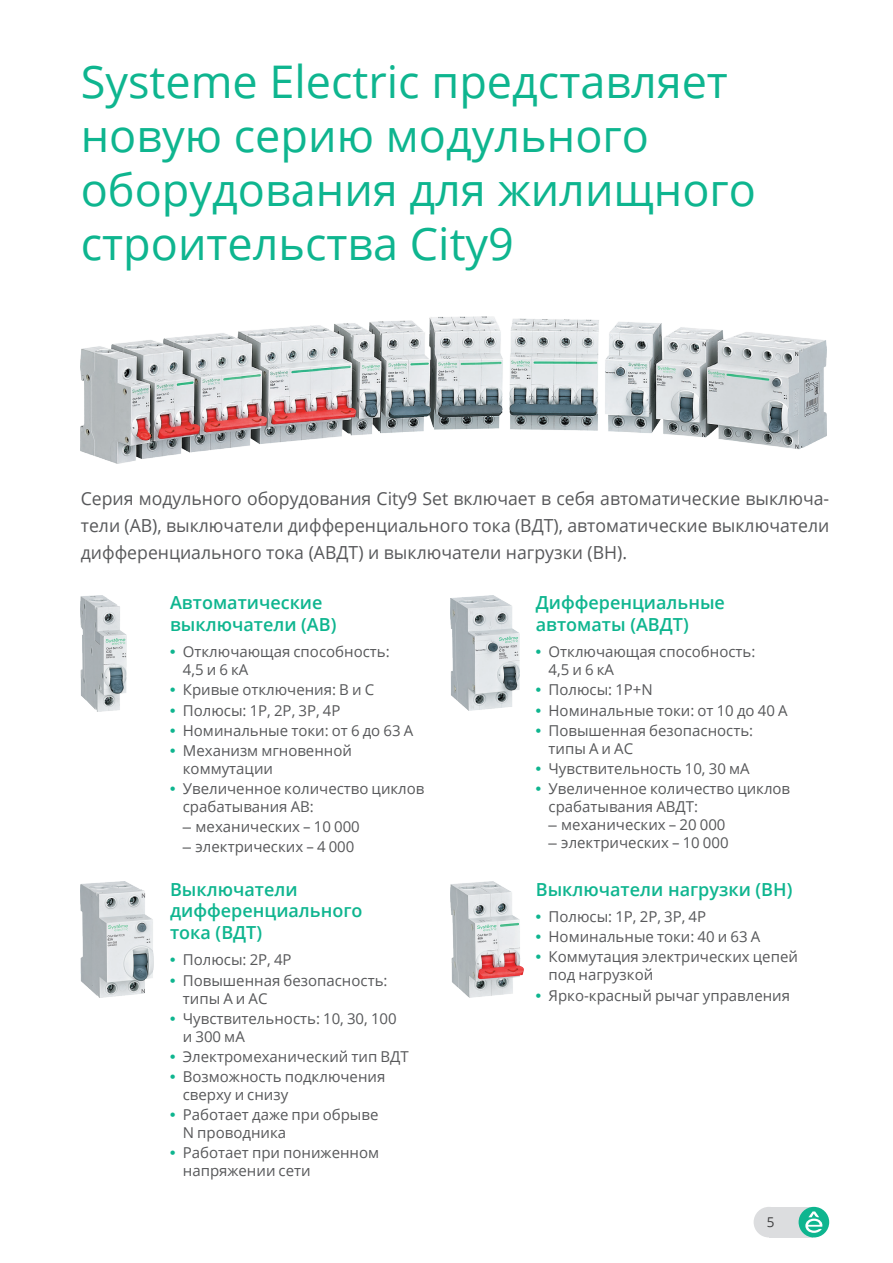
<style>
.page{position:relative;width:893px;height:1263px;background:#fff}
.page>*{position:absolute;margin:0;border:0;box-sizing:border-box;transform-origin:0 0}
.t1{font:45px/54px "Open Sans";color:#0eb58f}
.t2{font:18px/27px "Open Sans";color:#57585a;text-align:justify}
.t3{font:600 18px/21.6px "Open Sans";color:#0eb58f}
.t4{font:15px/18px "Open Sans";color:#57585a}
.t5{font:13.5px "Open Sans";color:#3e3e3f}
.s1{font-family:"Arial MT Pro Cyr";font-weight:700;color:#0eb58f}
.s2{font-family:"Arial"}
</style>
<div class="page">
<div style="left:769px;top:1207px;width:43px;height:30px;background:#dcdddf"></div>
<div style="left:754px;top:1207px;width:30px;height:30px;background:#dcdddf;border-radius:50%"></div>
<div style="left:799px;top:1207px;width:30px;height:30px;background:#0eb58f;border-radius:50%"></div>
<svg style="left:805px;top:1211px;width:18px;height:22px"></svg>
<img style="left:81px;top:595px;width:46px;height:116px">
<img style="left:451px;top:595px;width:69px;height:115px">
<img style="left:81px;top:882px;width:73px;height:115px">
<img style="left:451px;top:882px;width:72px;height:115px">
<img style="left:81px;top:317px;width:746px;height:146px">
<h1 class="t1" style="left:81px;top:54px;width:677px">Systeme Electric представляет новую серию модульного оборудования для жилищного строительства City9</h1>
<p class="t2" style="left:81px;top:484px;width:750px">Серия модульного оборудования City9 Set включает в себя автоматические выключа&shy;тели (АВ), выключатели дифференциального тока (ВДТ), автоматические выключатели дифференциального тока (АВДТ) и выключатели нагрузки (ВН).</p>
<p class="t3" style="left:170px;top:591px;width:168px">Автоматические выключатели (АВ)</p>
<p class="t4" style="left:183px;top:642px;width:208px;text-indent:-13px"><span class="s1">•</span> Отключающая способность:<br>4,5 и 6 кА</p>
<p class="t4" style="left:170px;top:680px;width:206px"><span class="s1">•</span> Кривые отключения: B и С</p>
<p class="t4" style="left:170px;top:701px;width:172px"><span class="s1">•</span> Полюсы: 1P, 2P, 3P, 4P</p>
<p class="t4" style="left:170px;top:721px;width:245px"><span class="s1">•</span> Номинальные токи: от 6 до 63 А</p>
<p class="t4" style="left:183px;top:741px;width:171px;text-indent:-13px"><span class="s1">•</span> Механизм мгновенной коммутации</p>
<p class="t4" style="left:183px;top:779px;width:243px;text-indent:-13px"><span class="s1">•</span> Увеличенное количество циклов срабатывания АВ:</p>
<p class="t4" style="left:183px;top:817px;width:178px"><span class="s2">–</span> механических – 10 000</p>
<p class="t4" style="left:183px;top:837px;width:173px"><span class="s2">–</span> электрических – 4 000</p>
<p class="t3" style="left:170px;top:878px;width:194px">Выключатели дифференциального тока (ВДТ)</p>
<p class="t4" style="left:170px;top:950px;width:123px"><span class="s1">•</span> Полюсы: 2P, 4Р</p>
<p class="t4" style="left:183px;top:971px;width:206px;text-indent:-13px"><span class="s1">•</span> Повышенная безопасность: типы A и AС</p>
<p class="t4" style="left:183px;top:1009px;width:215px;text-indent:-13px"><span class="s1">•</span> Чувствительность: 10, 30, 100 и 300 мА</p>
<p class="t4" style="left:170px;top:1047px;width:240px"><span class="s1">•</span> Электромеханический тип ВДТ</p>
<p class="t4" style="left:183px;top:1067px;width:204px;text-indent:-13px"><span class="s1">•</span> Возможность подключения сверху и снизу</p>
<p class="t4" style="left:183px;top:1105px;width:197px;text-indent:-13px"><span class="s1">•</span> Работает даже при обрыве<br>N проводника</p>
<p class="t4" style="left:183px;top:1143px;width:198px;text-indent:-13px"><span class="s1">•</span> Работает при пониженном напряжении сети</p>
<p class="t3" style="left:536px;top:591px;width:191px">Дифференциальные автоматы (АВДТ)</p>
<p class="t4" style="left:548px;top:642px;width:208px;text-indent:-13px"><span class="s1">•</span> Отключающая способность:<br>4,5 и 6 кА</p>
<p class="t4" style="left:536px;top:680px;width:119px"><span class="s1">•</span> Полюсы: 1P+N</p>
<p class="t4" style="left:536px;top:701px;width:253px"><span class="s1">•</span> Номинальные токи: от 10 до 40 А</p>
<p class="t4" style="left:548px;top:721px;width:206px;text-indent:-13px"><span class="s1">•</span> Повышенная безопасность: типы A и AС</p>
<p class="t4" style="left:536px;top:759px;width:215px"><span class="s1">•</span> Чувствительность 10, 30 мА</p>
<p class="t4" style="left:548px;top:779px;width:243px;text-indent:-13px"><span class="s1">•</span> Увеличенное количество циклов срабатывания АВДТ:</p>
<p class="t4" style="left:548px;top:815px;width:178px"><span class="s2">–</span> механических – 20 000</p>
<p class="t4" style="left:548px;top:833px;width:182px"><span class="s2">–</span> электрических – 10 000</p>
<p class="t3" style="left:536px;top:878px;width:258px">Выключатели нагрузки (ВН)</p>
<p class="t4" style="left:536px;top:907px;width:172px"><span class="s1">•</span> Полюсы: 1P, 2P, 3P, 4P</p>
<p class="t4" style="left:536px;top:927px;width:226px"><span class="s1">•</span> Номинальные токи: 40 и 63 А</p>
<p class="t4" style="left:548px;top:948px;width:251px;text-indent:-13px"><span class="s1">•</span> Коммутация электрических цепей под нагрузкой</p>
<p class="t4" style="left:536px;top:986px;width:256px"><span class="s1">•</span> Ярко-красный рычаг управления</p>
<p class="t5" style="left:767px;top:1213px;width:9px">5</p>
</div>
